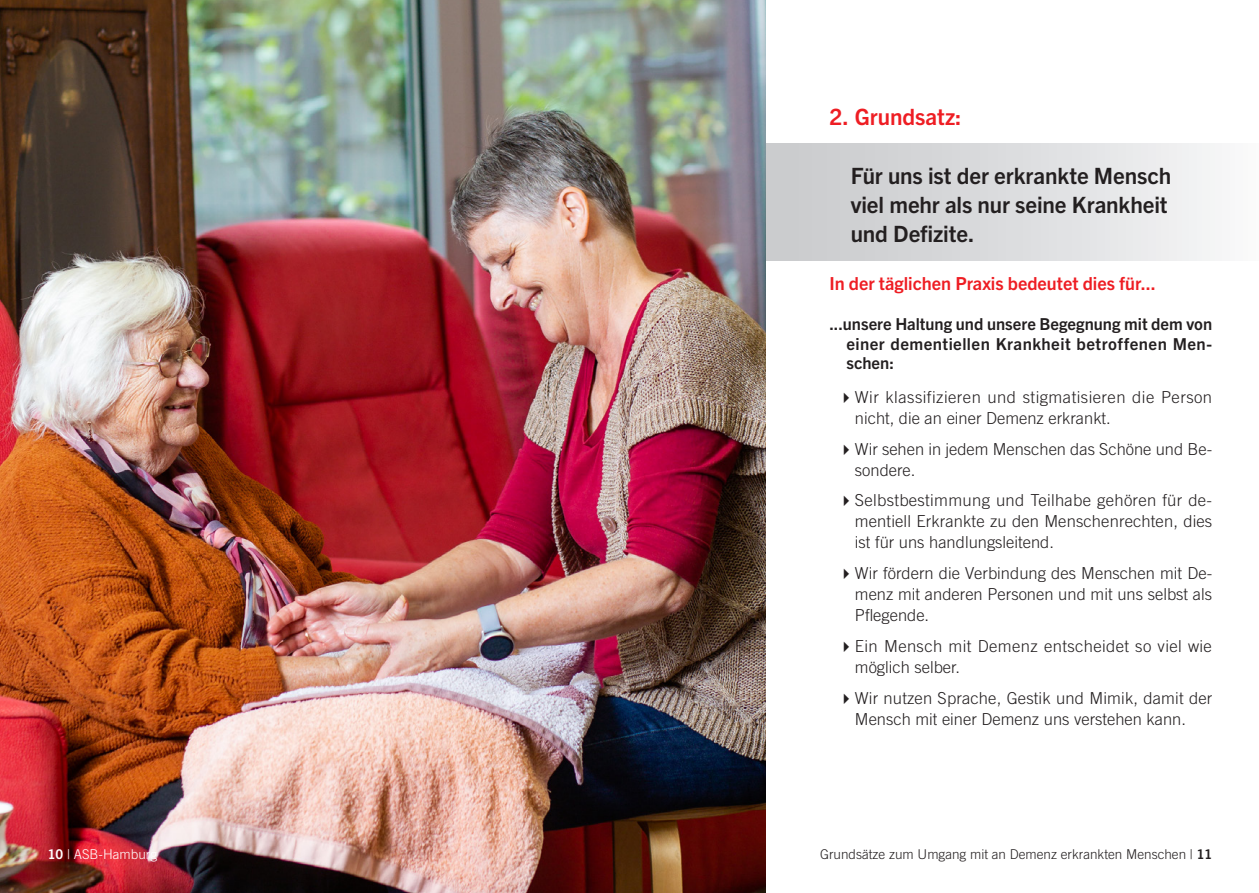
<style>
.page{position:relative;width:1259px;height:893px;background:#fff}
.page>*{position:absolute;margin:0;border:0;box-sizing:border-box;transform-origin:0 0}
.Grundsatz_ausformuli{font:700 22.5px/29.2px "Trade Gothic Next LT Pro";letter-spacing:-.005em;color:#231f20}
.Überschrift_Grundsat{font:700 22.5px "Trade Gothic Next LT Pro";color:#ee1d23}
.Zwischenüberschrift{font:700 18px "Trade Gothic Next LT Pro";color:#ee1d23}
.t1{font:300 16.5px/21px "Trade Gothic LT Pro";color:#231f20}
.Kategorie_sub{font:700 16.5px/19.5px "Trade Gothic Next LT Pro";letter-spacing:.03em;color:#231f20;text-align:justify}
.t2{font:300 16.5px/21px "Trade Gothic LT Pro";letter-spacing:.025em;color:#231f20}
.t3{font:300 16.5px/21px "Trade Gothic LT Pro";letter-spacing:.02em;color:#231f20}
.t4{font:300 13.5px "Trade Gothic LT Pro";color:#231f20}
.t5{font:300 13.5px "Trade Gothic LT Pro";color:#fff}
.s1{font-family:"Trade Gothic Next LT Pro";font-weight:700}
</style>
<div class="page">
<svg style="left:765px;top:144px;width:450px;height:117px;background:#dbdcde"></svg>
<img style="left:0;top:0;width:765px;height:893px">
<p class="Überschrift_Grundsat" style="left:829px;top:101px;width:134px">2. Grundsatz:</p>
<p class="Grundsatz_ausformuli" style="left:850px;top:159px;width:322px">Für uns ist der erkrankte Mensch viel mehr als nur seine Krankheit und Defizite.</p>
<p class="Zwischenüberschrift" style="left:829px;top:271px;width:328px">In der täglichen Praxis bedeutet dies für...</p>
<p class="Kategorie_sub" style="left:846px;top:313px;width:367px;text-indent:-17px">...unsere Haltung und unsere Begegnung mit dem von einer dementiellen Krankheit betroffenen Men&shy;schen:</p>
<p class="t2" style="left:855px;top:386px;width:359px">Wir klassifizieren und stigmatisieren die Person nicht, die an einer Demenz erkrankt.</p>
<p class="t1" style="left:855px;top:438px;width:359px">Wir sehen in jedem Menschen das Schöne und Be&shy;sondere.</p>
<p class="t1" style="left:855px;top:490px;width:359px;text-align:justify">Selbstbestimmung und Teilhabe gehören für de&shy;mentiell Erkrankte zu den Menschenrechten, dies ist für uns handlungsleitend.</p>
<p class="t1" style="left:855px;top:562px;width:359px;text-align:justify">Wir fördern die Verbindung des Menschen mit De&shy;menz mit anderen Personen und mit uns selbst als Pflegende.</p>
<p class="t3" style="left:855px;top:635px;width:358px">Ein Mensch mit Demenz entscheidet so viel wie möglich selber.</p>
<p class="t1" style="left:855px;top:687px;width:359px">Wir nutzen Sprache, Gestik und Mimik, damit der<br>Mensch mit einer Demenz uns verstehen kann.</p>
<p class="t5" style="left:48px;top:846px;width:111px"><span class="s1">10</span> | ASB-Hamburg</p>
<p class="t4" style="left:820px;top:846px;width:394px">Grundsätze zum Umgang mit an Demenz erkrankten Menschen | <span class="s1">11</span></p>
</div>
